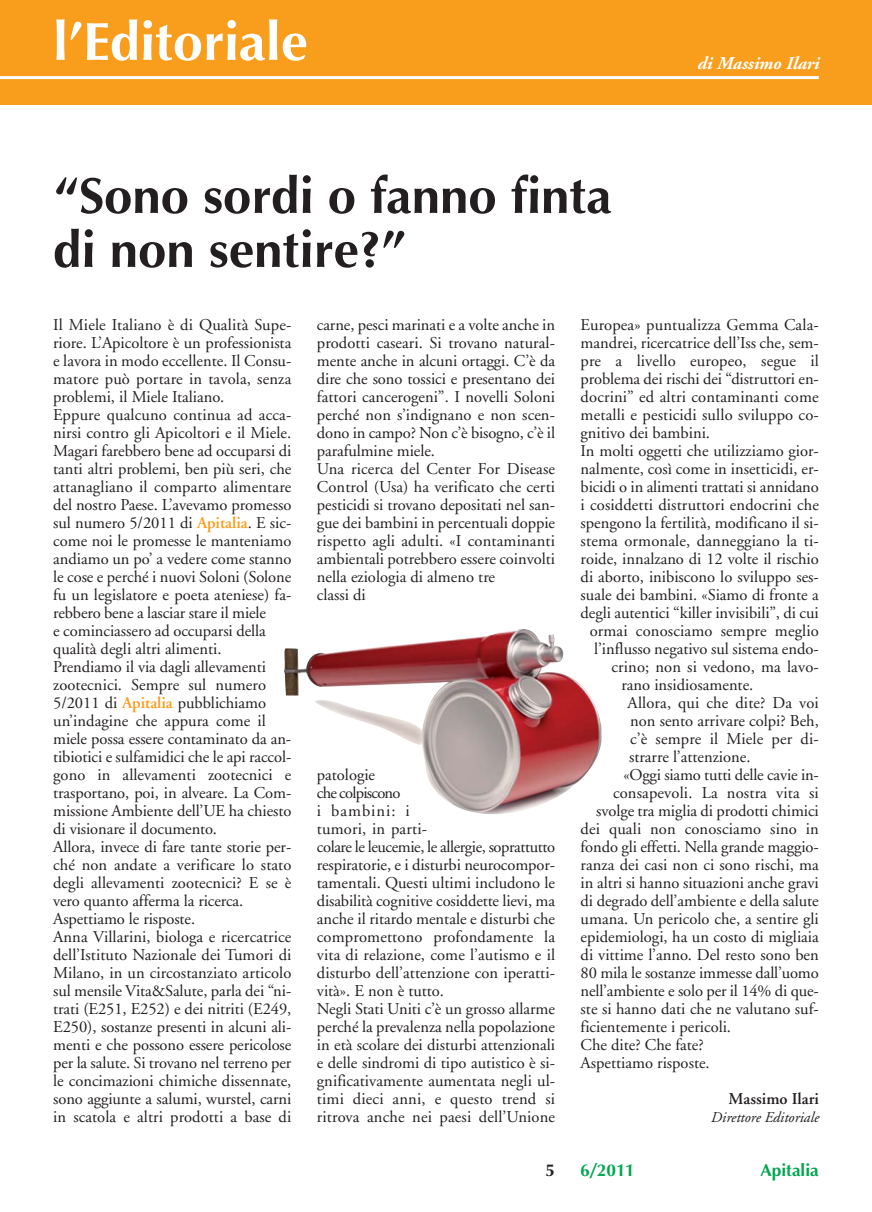
<style>
.page{position:relative;width:872px;height:1212px;background:#fff}
.page>*{position:absolute;margin:0;border:0;box-sizing:border-box;transform-origin:0 0}
.t1{font:700 54px "Optima";color:#fff}
.t2{font:700 51px/54px "Optima";color:#231f20}
.t3{font:italic 700 18px "Adobe Garamond";color:#fff}
.t4{font:700 17.25px "Optima";color:#00a650}
.t5{font:700 17.25px "Optima";color:#231f20}
.t6{font:16.5px/18px "Adobe Garamond";color:#231f20}
.t7{font:600 16.5px "Adobe Garamond";color:#231f20}
.t8{font:italic 15px "Adobe Garamond";color:#231f20}
.s1{font-weight:600;color:#f99d1c}
</style>
<div class="page">
<img style="left:284px;top:629px;width:317px;height:185px">
<div style="left:0;top:0;width:872px;height:104px;background:#f99d1c"></div>
<hr style="left:0;top:76px;width:819px;height:3px;background:#fff">
<h1 class="t1" style="left:53px;top:19px;width:256px">l’Editoriale</h1>
<h2 class="t2" style="left:53px;top:174px;width:560px">“Sono sordi o fanno finta di non sentire?”</h2>
<p class="t3" style="left:696px;top:56px;width:124px">di Massimo Ilari</p>
<p class="t6" style="left:53px;top:317px;width:240px">Il Miele Italiano è di Qualità Supe&shy;riore. L’Apicoltore è un professionista e lavora in modo eccellente. Il Consu&shy;matore può portare in tavola, senza problemi, il Miele Italiano.<br>Eppure qualcuno continua ad acca&shy;nirsi contro gli Apicoltori e il Miele.<br>Magari farebbero bene ad occuparsi di tanti altri problemi, ben più seri, che attanagliano il comparto alimentare del nostro Paese. L’avevamo promesso sul numero 5/2011 di <span class="s1">Apitalia</span>. E sic&shy;come noi le promesse le manteniamo andiamo un po’ a vedere come stanno le cose e perché i nuovi Soloni (Solone fu un legislatore e poeta ateniese) fa&shy;rebbero bene a lasciar stare il miele<br>e cominciassero ad occuparsi della qualità degli altri alimenti.<br>Prendiamo il via dagli allevamenti zootecnici. Sempre sul numero 5/2011 di <span class="s1">Apitalia</span> pubblichiamo un’indagine che appura come il miele possa essere contaminato da an&shy;tibiotici e sulfamidici che le api raccol&shy;gono in allevamenti zootecnici e trasportano, poi, in alveare. La Com&shy;missione Ambiente dell’UE ha chiesto di visionare il documento.<br>Allora, invece di fare tante storie per&shy;ché non andate a verificare lo stato degli allevamenti zootecnici? E se è vero quanto afferma la ricerca.<br>Aspettiamo le risposte.<br>Anna Villarini, biologa e ricercatrice dell’Istituto Nazionale dei Tumori di Milano, in un circostanziato articolo sul mensile Vita&amp;Salute, parla dei “ni&shy;trati (E251, E252) e dei nitriti (E249, E250), sostanze presenti in alcuni ali&shy;menti e che possono essere pericolose per la salute. Si trovano nel terreno per le concimazioni chimiche dissennate, sono aggiunte a salumi, wurstel, carni in scatola e altri prodotti a base di</p>
<p class="t6" style="left:317px;top:317px;width:240px">carne, pesci marinati e a volte anche in prodotti caseari. Si trovano natural&shy;mente anche in alcuni ortaggi. C’è da dire che sono tossici e presentano dei fattori cancerogeni”. I novelli Soloni perché non s’indignano e non scen&shy;dono in campo? Non c’è bisogno, c’è il parafulmine miele.<br>Una ricerca del Center For Disease Control (Usa) ha verificato che certi pesticidi si trovano depositati nel san&shy;gue dei bambini in percentuali doppie rispetto agli adulti. «I contaminanti ambientali potrebbero essere coinvolti nella eziologia di almeno tre<br>classi di</p>
<p class="t6" style="left:317px;top:767px;width:240px">patologie<br>che colpiscono<br>i bambini: i<br>tumori, in parti-<br>colare le leucemie, le allergie, soprattutto respiratorie, e i disturbi neurocompor&shy;tamentali. Questi ultimi includono le disabilità cognitive cosiddette lievi, ma anche il ritardo mentale e disturbi che compromettono profondamente la vita di relazione, come l’autismo e il disturbo dell’attenzione con iperatti&shy;vità». E non è tutto.<br>Negli Stati Uniti c’è un grosso allarme perché la prevalenza nella popolazione in età scolare dei disturbi attenzionali e delle sindromi di tipo autistico è si&shy;gnificativamente aumentata negli ul&shy;timi dieci anni, e questo trend si ritrova anche nei paesi dell’Unione</p>
<p class="t6" style="left:580px;top:317px;width:240px">Europea» puntualizza Gemma Cala-</p>
<p class="t6" style="left:580px;top:335px;width:240px">mandrei, ricercatrice dell’Iss che, sem-</p>
<p class="t6" style="left:580px;top:353px;width:240px">pre a livello europeo, segue il</p>
<p class="t6" style="left:580px;top:371px;width:240px">problema dei rischi dei “distruttori en-</p>
<p class="t6" style="left:580px;top:389px;width:240px">docrini” ed altri contaminanti come</p>
<p class="t6" style="left:580px;top:407px;width:240px">metalli e pesticidi sullo sviluppo co-</p>
<p class="t6" style="left:580px;top:425px;width:131px">gnitivo dei bambini.</p>
<p class="t6" style="left:580px;top:443px;width:240px">In molti oggetti che utilizziamo gior-</p>
<p class="t6" style="left:580px;top:461px;width:240px">nalmente, così come in insetticidi, er-</p>
<p class="t6" style="left:580px;top:479px;width:240px">bicidi o in alimenti trattati si annidano</p>
<p class="t6" style="left:580px;top:497px;width:240px">i cosiddetti distruttori endocrini che</p>
<p class="t6" style="left:580px;top:515px;width:240px">spengono la fertilità, modificano il si-</p>
<p class="t6" style="left:580px;top:533px;width:240px">stema ormonale, danneggiano la ti-</p>
<p class="t6" style="left:580px;top:551px;width:240px">roide, innalzano di 12 volte il rischio</p>
<p class="t6" style="left:580px;top:569px;width:240px">di aborto, inibiscono lo sviluppo ses-</p>
<p class="t6" style="left:580px;top:587px;width:240px">suale dei bambini. «Siamo di fronte a</p>
<p class="t6" style="left:580px;top:605px;width:240px">degli autentici “killer invisibili”, di cui</p>
<p class="t6" style="left:589px;top:623px;width:231px">ormai conosciamo sempre meglio</p>
<p class="t6" style="left:594px;top:641px;width:226px">l’influsso negativo sul sistema endo-</p>
<p class="t6" style="left:611px;top:659px;width:209px">crino; non si vedono, ma lavo-</p>
<p class="t6" style="left:621px;top:677px;width:133px">rano insidiosamente.</p>
<p class="t6" style="left:627px;top:695px;width:193px">Allora, qui che dite? Da voi</p>
<p class="t6" style="left:630px;top:713px;width:190px">non sento arrivare colpi? Beh,</p>
<p class="t6" style="left:630px;top:731px;width:190px">c’è sempre il Miele per di-</p>
<p class="t6" style="left:629px;top:749px;width:123px">strarre l’attenzione.</p>
<p class="t6" style="left:623px;top:767px;width:197px">«Oggi siamo tutti delle cavie in-</p>
<p class="t6" style="left:613px;top:785px;width:207px">consapevoli. La nostra vita si</p>
<p class="t6" style="left:596px;top:803px;width:224px">svolge tra miglia di prodotti chimici</p>
<p class="t6" style="left:580px;top:821px;width:240px">dei quali non conosciamo sino in</p>
<p class="t6" style="left:580px;top:839px;width:240px">fondo gli effetti. Nella grande maggio-</p>
<p class="t6" style="left:580px;top:857px;width:240px">ranza dei casi non ci sono rischi, ma</p>
<p class="t6" style="left:580px;top:875px;width:240px">in altri si hanno situazioni anche gravi</p>
<p class="t6" style="left:580px;top:893px;width:240px">di degrado dell’ambiente e della salute</p>
<p class="t6" style="left:580px;top:911px;width:240px">umana. Un pericolo che, a sentire gli</p>
<p class="t6" style="left:580px;top:929px;width:240px">epidemiologi, ha un costo di migliaia</p>
<p class="t6" style="left:580px;top:947px;width:240px">di vittime l’anno. Del resto sono ben</p>
<p class="t6" style="left:580px;top:965px;width:240px">80 mila le sostanze immesse dall’uomo</p>
<p class="t6" style="left:580px;top:983px;width:240px">nell’ambiente e solo per il 14% di que-</p>
<p class="t6" style="left:580px;top:1001px;width:240px">ste si hanno dati che ne valutano suf-</p>
<p class="t6" style="left:580px;top:1019px;width:152px">ficientemente i pericoli.</p>
<p class="t6" style="left:580px;top:1037px;width:125px">Che dite? Che fate?</p>
<p class="t6" style="left:580px;top:1055px;width:131px">Aspettiamo risposte.</p>
<p class="t7" style="left:728px;top:1092px;width:92px">Massimo Ilari</p>
<p class="t8" style="left:710px;top:1111px;width:110px">Direttore Editoriale</p>
<p class="t5" style="left:545px;top:1163px;width:11px">5</p>
<p class="t4" style="left:580px;top:1163px;width:55px">6/2011</p>
<p class="t4" style="left:760px;top:1163px;width:60px">Apitalia</p>
</div>
